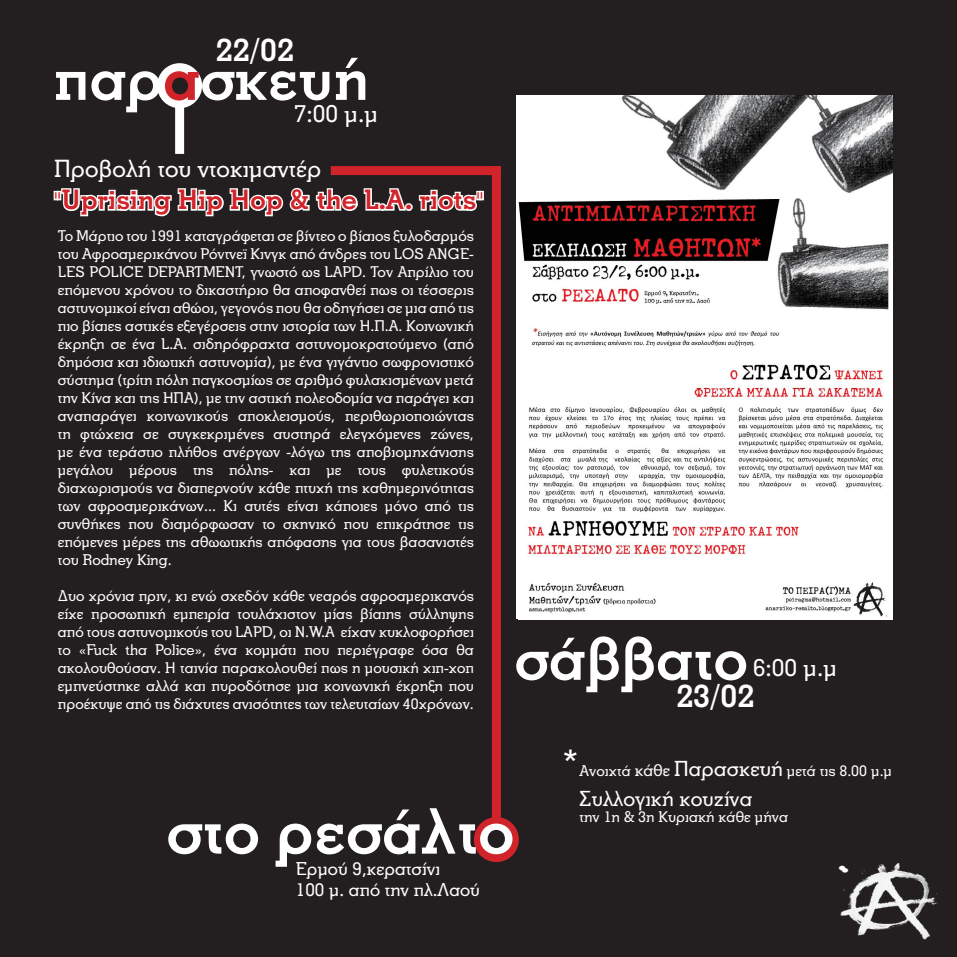
<style>
.page{position:relative;width:957px;height:957px;background:#231f20}
.page>*{position:absolute;margin:0;border:0;box-sizing:border-box;transform-origin:0 0}
.t1{font:700 63px "PF Detour";color:#fff}
.t2{font:700 60px "PF Detour";color:#fff}
.t3{font:36px "PF Detour";color:#fff}
.t4{font:700 31.5px "PF Detour";color:#fff}
.t5{font:700 27px "PF Detour";color:#d1232a}
.t6{font:24px "PF Detour";color:#fff}
.t7{font:21px "PF Detour";color:#fff}
.t8{font:18px "PF Detour";color:#fff}
.t9{font:15px/18px "PF Detour";color:#fff;text-align:justify}
.s1{color:#d1232a}
.s2{font-weight:400;font-size:24px}
.s3{font-size:16.5px}
.s4{font-size:21px}
</style>
<div class="page">
<div style="left:175px;top:104px;width:9px;height:50px;background:#fff"></div>
<div style="left:157px;top:63px;width:45px;height:45px;border:9px solid #fff;border-radius:50%"></div>
<div style="left:492px;top:166px;width:9px;height:655px;background:#d1232a"></div>
<div style="left:474px;top:817px;width:45px;height:45px;border:9px solid #d1232a;border-radius:50%"></div>
<div style="left:479px;top:191px;width:5px;height:9px;border:3px solid #fff"></div>
<svg style="left:54px;top:187px;width:426px;height:30px"></svg>
<div style="left:331px;top:166px;width:170px;height:9px;background:#d1232a"></div>
<img style="left:838px;top:863px;width:100px;height:77px">
<img style="left:518px;top:95px;width:374px;height:524px">
<p class="t4" style="left:216px;top:31px;width:79px">22/02</p>
<p class="t2" style="left:54px;top:42px;width:318px">παρ<span class="s1">α</span>σκευή</p>
<p class="t6" style="left:294px;top:99px;width:86px">7:00 μ.μ</p>
<p class="t6" style="left:54px;top:154px;width:269px">Προβολή του ντοκιμαντέρ</p>
<p class="t5" style="left:54px;top:183px;width:431px"><span class="s2">"</span>Uprising Hip Hop &amp; the L.A. riots<span class="s2">"</span></p>
<p class="t9" style="left:58px;top:227px;width:417px">Το Μάρτιο του 1991 καταγράφεται σε βίντεο ο βίαιος ξυλοδαρμός του Αφροαμερικάνου Ρόντνεϊ Κινγκ από άνδρες του LOS ANGE-LES POLICE DEPARTMENT, γνωστό ως LAPD. Τον Απρίλιο του επόμενου χρόνου το δικαστήριο θα αποφανθεί πως οι τέσσερις αστυνομικοί είναι αθώοι, γεγονός που θα οδηγήσει σε μια από τις πιο βίαιες αστικές εξεγέρσεις στην ιστορία των Η.Π.Α. Κοινωνική έκρηξη σε ένα L.A. σιδηρόφραχτα αστυνομοκρατούμενο (από δημόσια και ιδιωτική αστυνομία), με ένα γιγάντιο σωφρονιστικό σύστημα (τρίτη πόλη παγκοσμίως σε αριθμό φυλακισμένων μετά την Κίνα και της ΗΠΑ), με την αστική πολεοδομία να παράγει και αναπαράγει κοινωνικούς αποκλεισμούς, περιθωριοποιώντας τη φτώχεια σε συγκεκριμένες αυστηρά ελεγχόμενες ζώνες, με ένα τεράστιο πλήθος ανέργων -λόγω της αποβιομηχάνισης μεγάλου μέρους της πόλης- και με τους φυλετικούς διαχωρισμούς να διαπερνούν κάθε πτυχή της καθημερινότητας των αφροαμερικάνων... Κι αυτές είναι κάποιες μόνο από τις συνθήκες που διαμόρφωσαν το σκηνικό που επικράτησε τις επόμενες μέρες της αθωωτικής απόφασης για τους βασανιστές του Rodney King.</p>
<p class="t9" style="left:58px;top:587px;width:417px">Δυο χρόνια πριν, κι ενώ σχεδόν κάθε νεαρός αφροαμερικανός είχε προσωπική εμπειρία τουλάχιστον μίας βίαιης σύλληψης από τους αστυνομικούς του LAPD, οι Ν.W.A είχαν κυκλοφορήσει το «Fuck tha Police», ένα κομμάτι που περιέγραφε όσα θα ακολουθούσαν. Η ταινία παρακολουθεί πως η μουσική χιπ-χοπ εμπνεύστηκε αλλά και πυροδότησε μια κοινωνική έκρηξη που προέκυψε από τις διάχυτες ανισότητες των τελευταίων 40χρόνων.</p>
<p class="t2" style="left:515px;top:622px;width:234px">σάββατο</p>
<p class="t6" style="left:753px;top:653px;width:86px">6:00 μ.μ</p>
<p class="t4" style="left:676px;top:676px;width:79px">23/02</p>
<p class="t1" style="left:167px;top:793px;width:349px">στο ρεσάλτο</p>
<p class="t8" style="left:296px;top:857px;width:146px">Ερμού 9,κερατσίνι</p>
<p class="t8" style="left:296px;top:879px;width:186px">100 μ. από την πλ.Λαού</p>
<p class="t3" style="left:561px;top:741px;width:19px">*</p>
<p class="t9" style="left:579px;top:761px;width:314px">Ανοιχτά <span class="s3">κάθε</span> <span class="s4">Παρασκευή</span> μετά τις 8.00 μ.μ</p>
<p class="t9" style="left:579px;top:807px;width:210px">την 1η &amp; 3η Κυριακή κάθε μήνα</p>
<p class="t7" style="left:578px;top:786px;width:175px">Συλλογική κουζίνα</p>
</div>
